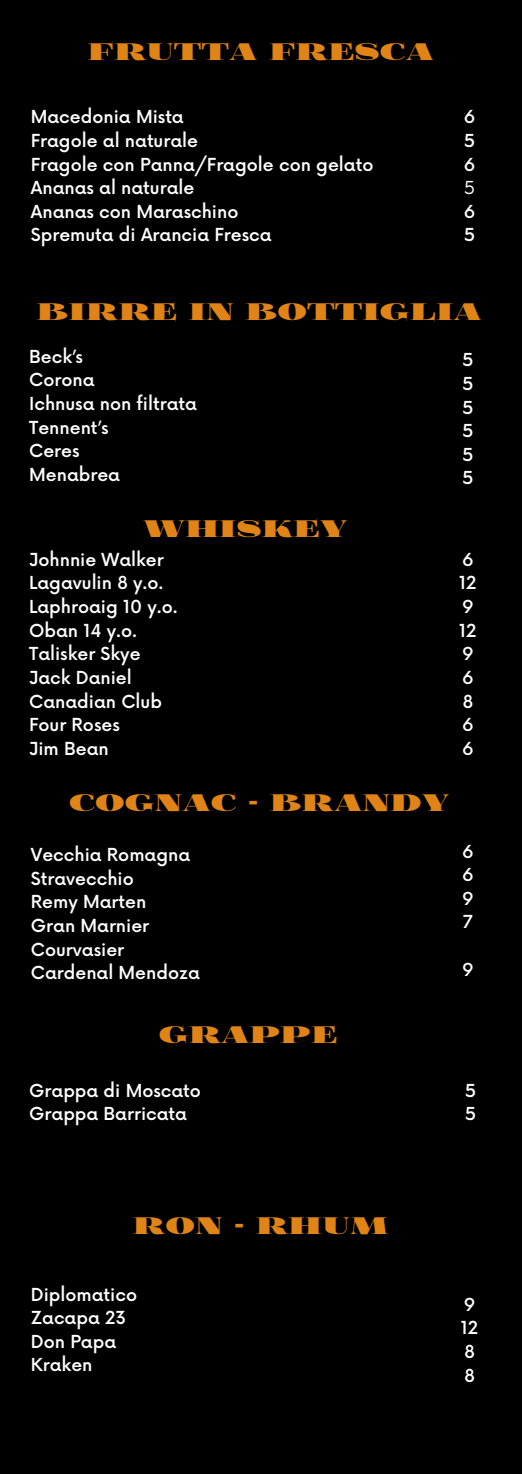
<style>
.page{position:relative;width:522px;height:1474px;background:#fff}
.page>*{position:absolute;margin:0;border:0;box-sizing:border-box;transform-origin:0 0}
.t1{font:36.75px "Foglihten Black Pcs";color:#e08418}
.t2{font:500 17.5px/23.6px "Now";color:#fff}
.t3{font:17.5px "Now";color:#fff}
</style>
<div class="page">
<div style="left:0;top:0;width:521px;height:1474px;background:#000"></div>
<p class="t1" style="left:88px;top:32px;width:347px">Frutta Fresca</p>
<h2 class="t2" style="left:31px;top:106px;width:344px">Macedonia Mista<br>Fragole al naturale<br>Fragole con Panna/Fragole con gelato<br>Ananas al naturale<br>Ananas con Maraschino<br>Spremuta di Arancia Fresca</h2>
<h3 class="t2" style="left:463px;top:106px;width:13px">6</h3>
<h2 class="t2" style="left:463px;top:130px;width:13px">5</h2>
<h3 class="t2" style="left:463px;top:153px;width:13px">6</h3>
<h3 class="t3" style="left:463px;top:178px;width:12px">5</h3>
<h2 class="t2" style="left:463px;top:201px;width:13px">6</h2>
<h3 class="t2" style="left:463px;top:224px;width:13px">5</h3>
<p class="t1" style="left:37px;top:292px;width:446px">Birre in Bottiglia</p>
<p class="t2" style="left:29px;top:346px;width:169px">Beck’s<br>Corona<br>Ichnusa non filtrata<br>Tennent’s<br>Ceres<br>Menabrea</p>
<p class="t1" style="left:143px;top:508px;width:205px">Whiskey</p>
<p class="t2" style="left:29px;top:549px;width:150px">Johnnie Walker<br>Lagavulin 8 y.o.<br>Laphroaig 10 y.o.<br>Oban 14 y.o.<br>Talisker Skye<br>Jack Daniel<br>Canadian Club<br>Four Roses<br>Jim Bean</p>
<h3 class="t2" style="left:462px;top:349px;width:13px;text-align:justify">5<br>5<br>5<br>5<br>5<br>5</h3>
<h3 class="t2" style="left:458px;top:549px;width:19px">6<br>12<br>9<br>12<br>9<br>6<br>8<br>6<br>6</h3>
<h3 class="t1" style="left:69px;top:783px;width:381px">Cognac - Brandy</h3>
<h2 class="t2" style="left:31px;top:844px;width:161px">Vecchia Romagna<br>Stravecchio<br>Remy Marten<br>Gran Marnier<br>Courvasier</h2>
<h3 class="t2" style="left:31px;top:962px;width:170px">Cardenal Mendoza</h3>
<h1 class="t2" style="left:461px;top:841px;width:13px;text-align:justify">6<br>6<br>9<br>7</h1>
<h3 class="t2" style="left:461px;top:959px;width:13px">9</h3>
<h2 class="t1" style="left:159px;top:1014px;width:180px">GRAPPE</h2>
<p class="t2" style="left:29px;top:1080px;width:173px">Grappa di Moscato<br>Grappa Barricata</p>
<h3 class="t2" style="left:464px;top:1080px;width:13px">5<br>5</h3>
<h3 class="t1" style="left:133px;top:1206px;width:257px">Ron - Rhum</h3>
<p class="t2" style="left:31px;top:1283px;width:108px">Diplomatico<br>Zacapa 23<br>Don Papa<br>Kraken</p>
<h3 class="t2" style="left:460px;top:1294px;width:19px">9<br>12<br>8<br>8</h3>
</div>
